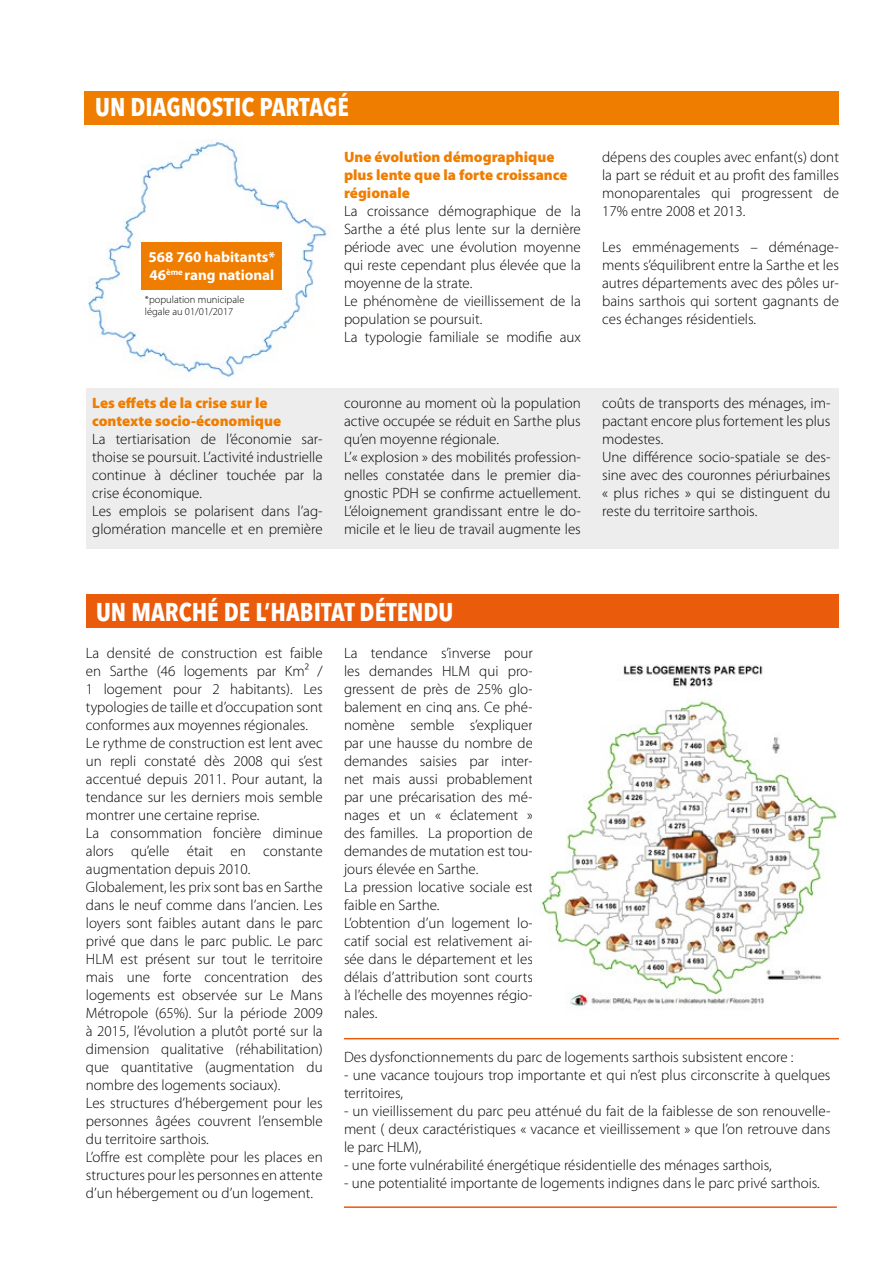
<style>
.page{position:relative;width:893px;height:1263px;background:#fff}
.page>*{position:absolute;margin:0;border:0;box-sizing:border-box;transform-origin:0 0}
.t1{font:700 25.5px "Avenir Next Condensed";color:#fff}
.t2{font:300 15px/18px "Myriad Pro";color:#000}
.t3{font:900 15px/18px "Myriad Pro";color:#ef7d00}
.t4{font:700 15px/18px "Myriad Pro";color:#fff}
.t5{font:300 10.5px/12px "Myriad Pro";color:#000}
</style>
<div class="page">
<div style="left:87px;top:594px;width:752px;height:33px;background:#ea5b0b"></div>
<div style="left:85px;top:91px;width:754px;height:33px;background:#ef7d00"></div>
<img style="left:88px;top:140px;width:240px;height:238px">
<div style="left:86px;top:388px;width:752px;height:161px;background:#ededed"></div>
<div style="left:142px;top:243px;width:140px;height:47px;background:#ef7d00"></div>
<img style="left:540px;top:665px;width:297px;height:344px">
<hr style="left:344px;top:1038px;width:495px;height:1px;background:#ea5b0b">
<hr style="left:344px;top:1206px;width:493px;height:2px;background:#ea5b0b">
<h1 class="t1" style="left:95px;top:91px;width:255px">UN DIAGNOSTIC PARTAGÉ</h1>
<p class="t3" style="left:344px;top:148px;width:225px">Une évolution démographique plus lente que la forte croissance régionale</p>
<p class="t2" style="left:344px;top:202px;width:238px">La croissance démographique de la Sarthe a été plus lente sur la dernière période avec une évolution moyenne qui reste cependant plus élevée que la moyenne de la strate.<br>Le phénomène de vieillissement de la population se poursuit.<br>La typologie familiale se modifie aux</p>
<p class="t4" style="left:149px;top:247px;width:128px">568 760 habitants*<br>46<sup>ème</sup> rang national</p>
<p class="t5" style="left:145px;top:294px;width:101px">*population municipale légale au 01/01/2017</p>
<p class="t2" style="left:602px;top:148px;width:238px;text-align:justify">dépens des couples avec enfant(s) dont la part se réduit et au profit des familles monoparentales qui progressent de 17% entre 2008 et 2013.</p>
<p class="t2" style="left:602px;top:238px;width:238px;text-align:justify">Les emménagements – déménage&shy;ments s’équilibrent entre la Sarthe et les autres départements avec des pôles ur&shy;bains sarthois qui sortent gagnants de ces échanges résidentiels.</p>
<p class="t3" style="left:92px;top:393px;width:190px">Les effets de la crise sur le contexte socio-économique</p>
<p class="t2" style="left:92px;top:430px;width:232px">La tertiarisation de l’économie sar&shy;thoise se poursuit. L’activité industrielle continue à décliner touchée par la crise économique.<br>Les emplois se polarisent dans l’ag&shy;glomération mancelle et en première</p>
<p class="t2" style="left:344px;top:394px;width:238px">couronne au moment où la population active occupée se réduit en Sarthe plus qu’en moyenne régionale.<br>L’« explosion » des mobilités profession&shy;nelles constatée dans le premier dia&shy;gnostic PDH se confirme actuellement.<br>L’éloignement grandissant entre le do&shy;micile et le lieu de travail augmente les</p>
<p class="t2" style="left:602px;top:394px;width:230px">coûts de transports des ménages, im&shy;pactant encore plus fortement les plus modestes.<br>Une différence socio-spatiale se des&shy;sine avec des couronnes périurbaines « plus riches » qui se distinguent du reste du territoire sarthois.</p>
<h1 class="t1" style="left:96px;top:596px;width:359px">UN MARCHÉ DE L’HABITAT DÉTENDU</h1>
<p class="t2" style="left:86px;top:644px;width:238px">La densité de construction est faible en Sarthe (46 logements par Km² / 1 logement pour 2 habitants). Les typologies de taille et d’occupation sont conformes aux moyennes régionales.<br>Le rythme de construction est lent avec un repli constaté dès 2008 qui s’est accentué depuis 2011. Pour autant, la tendance sur les derniers mois semble montrer une certaine reprise.<br>La consommation foncière diminue alors qu’elle était en constante augmentation depuis 2010.<br>Globalement, les prix sont bas en Sarthe dans le neuf comme dans l’ancien. Les loyers sont faibles autant dans le parc privé que dans le parc public. Le parc HLM est présent sur tout le territoire mais une forte concentration des logements est observée sur Le Mans Métropole (65%). Sur la période 2009 à 2015, l’évolution a plutôt porté sur la dimension qualitative (réhabilitation) que quantitative (augmentation du nombre des logements sociaux).<br>Les structures d’hébergement pour les personnes âgées couvrent l’ensemble du territoire sarthois.<br>L’offre est complète pour les places en structures pour les personnes en attente d’un hébergement ou d’un logement.</p>
<p class="t2" style="left:344px;top:644px;width:190px">La tendance s’inverse pour les demandes HLM qui pro&shy;gressent de près de 25% glo&shy;balement en cinq ans. Ce phé&shy;nomène semble s’expliquer par une hausse du nombre de demandes saisies par inter&shy;net mais aussi probablement par une précarisation des mé&shy;nages et un « éclatement » des familles. La proportion de demandes de mutation est tou&shy;jours élevée en Sarthe.<br>La pression locative sociale est faible en Sarthe.<br>L’obtention d’un logement lo&shy;catif social est relativement ai&shy;sée dans le département et les délais d’attribution sont courts à l’échelle des moyennes régio&shy;nales.</p>
<p class="t2" style="left:344px;top:1048px;width:451px">Des dysfonctionnements du parc de logements sarthois subsistent encore :</p>
<p class="t2" style="left:344px;top:1066px;width:488px">- une vacance toujours trop importante et qui n’est plus circonscrite à quelques territoires,</p>
<p class="t2" style="left:344px;top:1102px;width:488px;text-align:justify">- un vieillissement du parc peu atténué du fait de la faiblesse de son renouvelle&shy;ment ( deux caractéristiques « vacance et vieillissement » que l’on retrouve dans le parc HLM),</p>
<p class="t2" style="left:344px;top:1156px;width:429px">- une forte vulnérabilité énergétique résidentielle des ménages sarthois,</p>
<p class="t2" style="left:344px;top:1174px;width:477px">- une potentialité importante de logements indignes dans le parc privé sarthois.</p>
</div>
